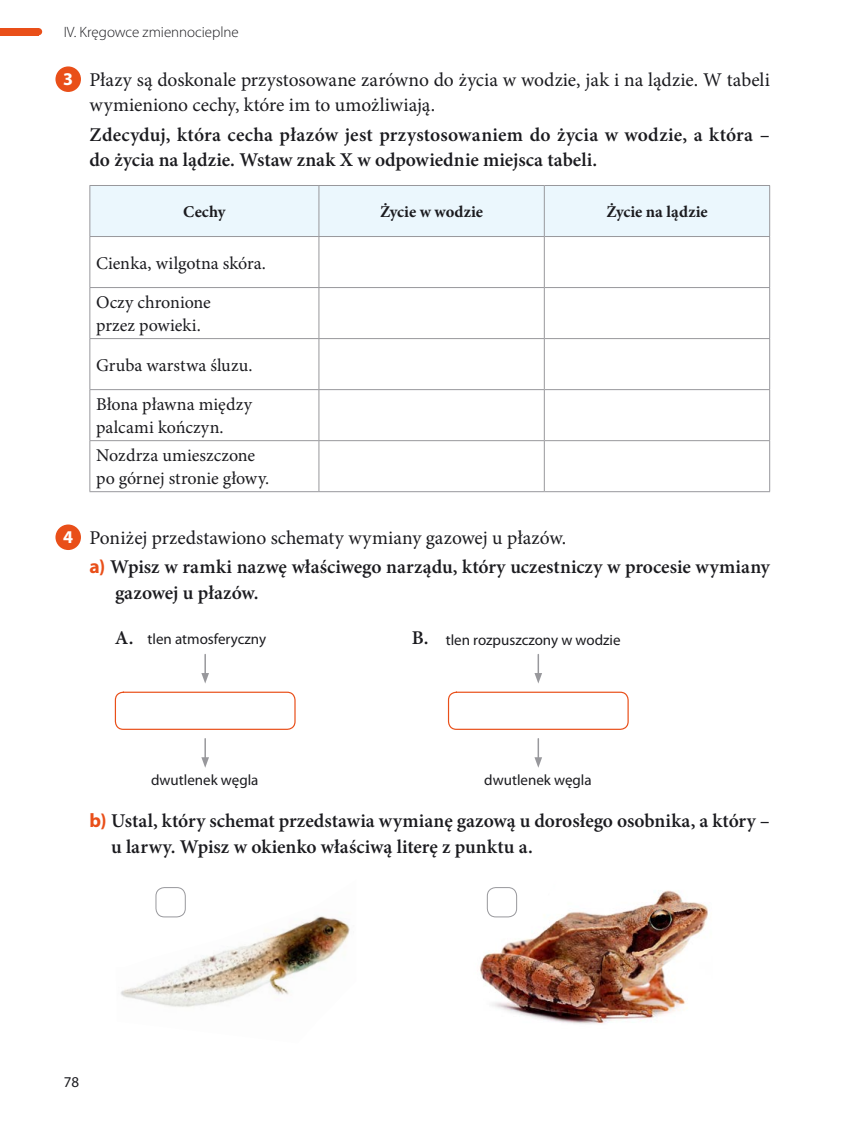
<style>
.page{position:relative;width:859px;height:1127px;background:#fff}
.page>*{position:absolute;margin:0;border:0;box-sizing:border-box;transform-origin:0 0}
.t1{font:600 19.5px/25.5px "Minion Pro";color:#1b1b1f}
.t2{font:19.5px/25.5px "Minion Pro";letter-spacing:-.005em;color:#1b1b1f}
.t3{font:18px/22.5px "Minion Pro";color:#1b1b1f}
.t4{font:700 18px "Myriad Pro";color:#fff}
.t5{font:700 16.5px "Minion Pro";color:#1b1b1f}
.t6{font:15px "Myriad Pro";color:#1b1b1f}
.t7{font:300 15px "Myriad Pro";letter-spacing:-.005em;color:#1b1b1f}
.s1{font-weight:400}
.s2{font-family:"Myriad Pro";font-weight:700;color:#e94f19}
</style>
<div class="page">
<div style="left:0;top:28px;width:38px;height:7px;background:#e94f19"></div>
<div style="left:35px;top:28px;width:7px;height:7px;background:#e94f19;border-radius:50%"></div>
<div style="left:90px;top:186px;width:679px;height:50px;background:#ebf7fd"></div>
<hr style="left:89px;top:236px;width:230px;height:1px;background:#98989c">
<hr style="left:89px;top:237px;width:1px;height:50px;background:#98989c">
<hr style="left:319px;top:236px;width:225px;height:1px;background:#98989c">
<hr style="left:319px;top:237px;width:1px;height:50px;background:#98989c">
<hr style="left:544px;top:236px;width:226px;height:1px;background:#98989c">
<hr style="left:544px;top:237px;width:1px;height:50px;background:#98989c">
<hr style="left:769px;top:237px;width:1px;height:50px;background:#98989c">
<hr style="left:89px;top:287px;width:230px;height:1px;background:#98989c">
<hr style="left:89px;top:288px;width:1px;height:50px;background:#98989c">
<hr style="left:319px;top:287px;width:225px;height:1px;background:#98989c">
<hr style="left:319px;top:288px;width:1px;height:50px;background:#98989c">
<hr style="left:544px;top:287px;width:226px;height:1px;background:#98989c">
<hr style="left:544px;top:288px;width:1px;height:50px;background:#98989c">
<hr style="left:769px;top:288px;width:1px;height:50px;background:#98989c">
<hr style="left:89px;top:338px;width:230px;height:1px;background:#98989c">
<hr style="left:89px;top:339px;width:1px;height:50px;background:#98989c">
<hr style="left:319px;top:338px;width:225px;height:1px;background:#98989c">
<hr style="left:319px;top:339px;width:1px;height:50px;background:#98989c">
<hr style="left:544px;top:338px;width:226px;height:1px;background:#98989c">
<hr style="left:544px;top:339px;width:1px;height:50px;background:#98989c">
<hr style="left:769px;top:339px;width:1px;height:50px;background:#98989c">
<hr style="left:89px;top:389px;width:230px;height:1px;background:#98989c">
<hr style="left:89px;top:390px;width:1px;height:50px;background:#98989c">
<hr style="left:319px;top:389px;width:225px;height:1px;background:#98989c">
<hr style="left:319px;top:390px;width:1px;height:50px;background:#98989c">
<hr style="left:544px;top:389px;width:226px;height:1px;background:#98989c">
<hr style="left:544px;top:390px;width:1px;height:50px;background:#98989c">
<hr style="left:769px;top:390px;width:1px;height:50px;background:#98989c">
<hr style="left:89px;top:440px;width:230px;height:1px;background:#98989c">
<hr style="left:89px;top:441px;width:1px;height:50px;background:#98989c">
<hr style="left:319px;top:440px;width:225px;height:1px;background:#98989c">
<hr style="left:319px;top:441px;width:1px;height:50px;background:#98989c">
<hr style="left:544px;top:440px;width:226px;height:1px;background:#98989c">
<hr style="left:544px;top:441px;width:1px;height:50px;background:#98989c">
<hr style="left:769px;top:441px;width:1px;height:50px;background:#98989c">
<hr style="left:89px;top:491px;width:230px;height:1px;background:#98989c">
<hr style="left:319px;top:491px;width:225px;height:1px;background:#98989c">
<hr style="left:544px;top:491px;width:226px;height:1px;background:#98989c">
<hr style="left:89px;top:185px;width:230px;height:1px;background:#98989c">
<hr style="left:89px;top:186px;width:1px;height:50px;background:#98989c">
<hr style="left:319px;top:185px;width:225px;height:1px;background:#98989c">
<hr style="left:319px;top:186px;width:1px;height:50px;background:#98989c">
<hr style="left:544px;top:185px;width:226px;height:1px;background:#98989c">
<hr style="left:544px;top:186px;width:1px;height:50px;background:#98989c">
<hr style="left:769px;top:186px;width:1px;height:50px;background:#98989c">
<div style="left:55px;top:66px;width:26px;height:26px;background:#e94f19;border-radius:50%"></div>
<div style="left:55px;top:524px;width:26px;height:26px;background:#e94f19;border-radius:50%"></div>
<div style="left:115px;top:692px;width:181px;height:38px;border:1px solid #e94f19;border-radius:8px"></div>
<div style="left:448px;top:692px;width:181px;height:38px;border:1px solid #e94f19;border-radius:8px"></div>
<hr style="left:204px;top:739px;width:2px;height:20px;background:#98989c">
<svg style="left:201px;top:757px;width:8px;height:11px"></svg>
<svg style="left:534px;top:739px;width:8px;height:29px"></svg>
<hr style="left:204px;top:654px;width:2px;height:21px;background:#98989c">
<svg style="left:201px;top:673px;width:8px;height:10px"></svg>
<svg style="left:534px;top:654px;width:8px;height:29px"></svg>
<img style="left:479px;top:887px;width:229px;height:137px">
<img style="left:120px;top:887px;width:230px;height:120px">
<div style="left:156px;top:887px;width:29px;height:30px;background:#fff;border-radius:9px"></div>
<div style="left:156px;top:887px;width:29px;height:30px;border:1px solid #98989c;border-radius:9px"></div>
<div style="left:487px;top:887px;width:30px;height:30px;background:#fff;border-radius:9px"></div>
<div style="left:487px;top:887px;width:30px;height:30px;border:1px solid #98989c;border-radius:9px"></div>
<p class="t7" style="left:64px;top:23px;width:177px">IV. Kręgowce zmiennocieplne</p>
<p class="t2" style="left:89px;top:67px;width:682px">Płazy są doskonale przystosowane zarówno do życia w wodzie, jak i na lądzie. W tabeli wymieniono cechy, które im to umożliwiają.</p>
<p class="t1" style="left:89px;top:122px;width:682px">Zdecyduj, która cecha płazów jest przystosowaniem do życia w wodzie, a która – do życia na lądzie. Wstaw znak X w odpowiednie miejsca tabeli.</p>
<p class="t5" style="left:183px;top:200px;width:44px">Cechy</p>
<p class="t5" style="left:380px;top:200px;width:104px">Życie w wodzie</p>
<p class="t5" style="left:606px;top:200px;width:103px">Życie na lądzie</p>
<p class="t3" style="left:96px;top:252px;width:171px">Cienka, wilgotna skóra.</p>
<p class="t3" style="left:96px;top:291px;width:116px">Oczy chronione przez powieki.</p>
<p class="t3" style="left:96px;top:354px;width:158px">Gruba warstwa śluzu.</p>
<p class="t3" style="left:96px;top:393px;width:157px">Błona pławna między palcami kończyn.</p>
<p class="t3" style="left:96px;top:444px;width:175px">Nozdrza umieszczone po górnej stronie głowy.</p>
<p class="t4" style="left:63px;top:67px;width:11px">3</p>
<p class="t4" style="left:63px;top:525px;width:11px">4</p>
<p class="t1" style="left:89px;top:522px;width:682px;line-height:29.7px"><span class="s1">Poniżej przedstawiono schematy wymiany gazowej u płazów.<br></span><span class="s2">a)</span> Wpisz w ramki nazwę właściwego narządu, który uczestniczy w procesie wymiany</p>
<p class="t1" style="left:115px;top:580px;width:145px">gazowej u płazów.</p>
<p class="t1" style="left:115px;top:625px;width:20px">A.</p>
<p class="t1" style="left:412px;top:625px;width:18px">B.</p>
<p class="t6" style="left:147px;top:629px;width:120px">tlen atmosferyczny</p>
<p class="t6" style="left:446px;top:630px;width:176px">tlen rozpuszczony w wodzie</p>
<p class="t6" style="left:151px;top:771px;width:109px">dwutlenek węgla</p>
<p class="t6" style="left:484px;top:771px;width:109px">dwutlenek węgla</p>
<p class="t1" style="left:111px;top:808px;width:660px;text-indent:-22px"><span class="s2">b)</span> Ustal, który schemat przedstawia wymianę gazową u dorosłego osobnika, a który – u larwy. Wpisz w okienko właściwą literę z punktu a.</p>
<p class="t6" style="left:64px;top:1073px;width:17px">78</p>
</div>
